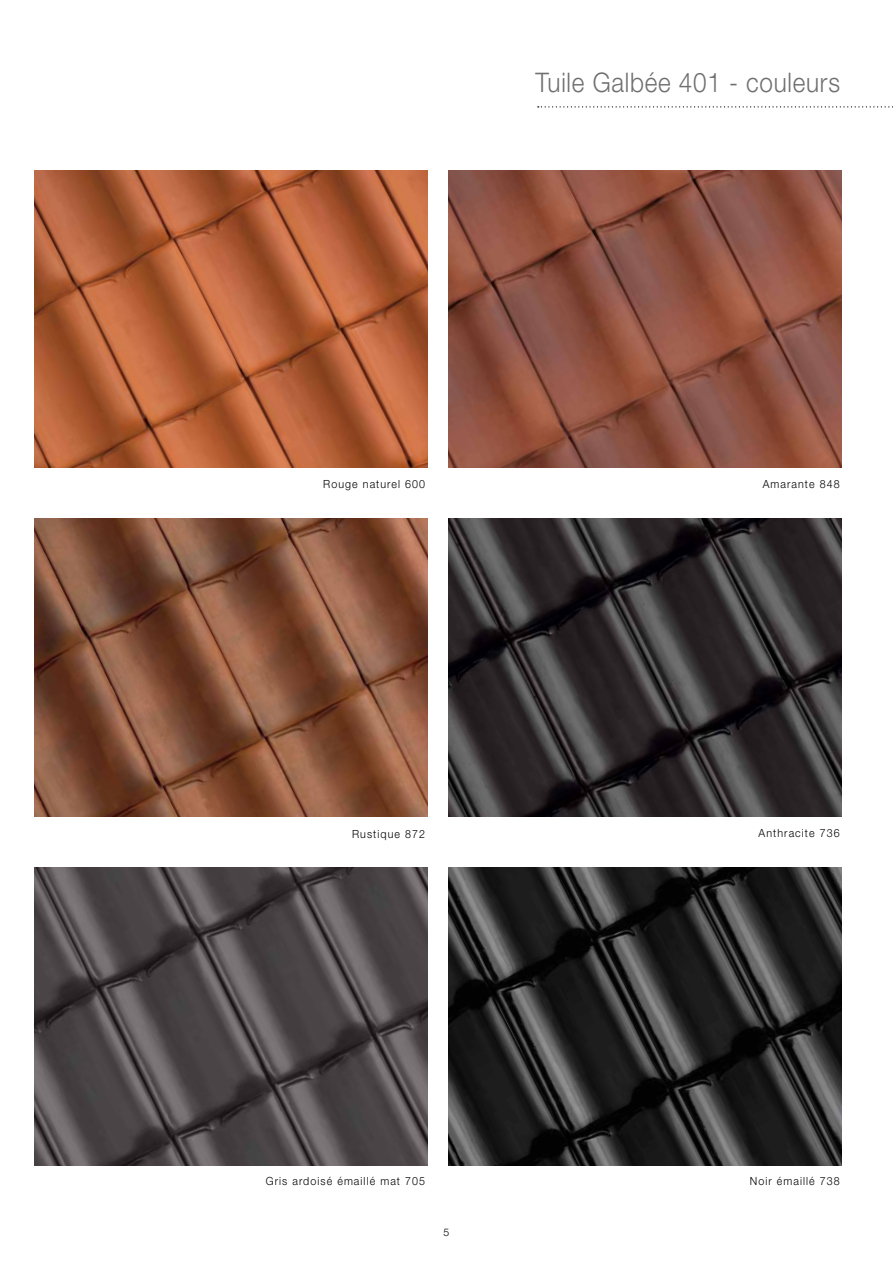
<style>
.page{position:relative;width:893px;height:1263px;background:#fff}
.page>*{position:absolute;margin:0;border:0;box-sizing:border-box;transform-origin:0 0}
.t1{font:300 27px "Helvetica Neue LT Std";letter-spacing:.03em;color:#706f6f;scale:.9 1}
.t2{font:300 11.25px "Helvetica Neue LT Std";letter-spacing:.1em;color:#000;scale:.95 1}
.t3{font:300 10.5px "Helvetica Neue LT Std";color:#000}
</style>
<div class="page">
<svg style="left:538px;top:106px;width:355px;height:1px"></svg>
<img style="left:34px;top:170px;width:393px;height:298px">
<img style="left:34px;top:867px;width:393px;height:298px">
<img style="left:34px;top:519px;width:393px;height:297px">
<img style="left:449px;top:867px;width:393px;height:298px">
<img style="left:449px;top:519px;width:393px;height:297px">
<img style="left:449px;top:170px;width:393px;height:298px">
<h1 class="t1" style="left:536px;top:65px;width:340px">Tuile Galbée 401 - couleurs</h1>
<p class="t2" style="left:323px;top:477px;width:109px">Rouge naturel 600</p>
<p class="t2" style="left:763px;top:477px;width:83px">Amarante 848</p>
<p class="t2" style="left:352px;top:827px;width:78px">Rustique 872</p>
<p class="t2" style="left:759px;top:826px;width:87px">Anthracite 736</p>
<p class="t2" style="left:266px;top:1174px;width:169px">Gris ardoisé émaillé mat 705</p>
<p class="t3" style="left:444px;top:1226px;width:7px">5</p>
<p class="t2" style="left:750px;top:1174px;width:96px">Noir émaillé 738</p>
</div>
